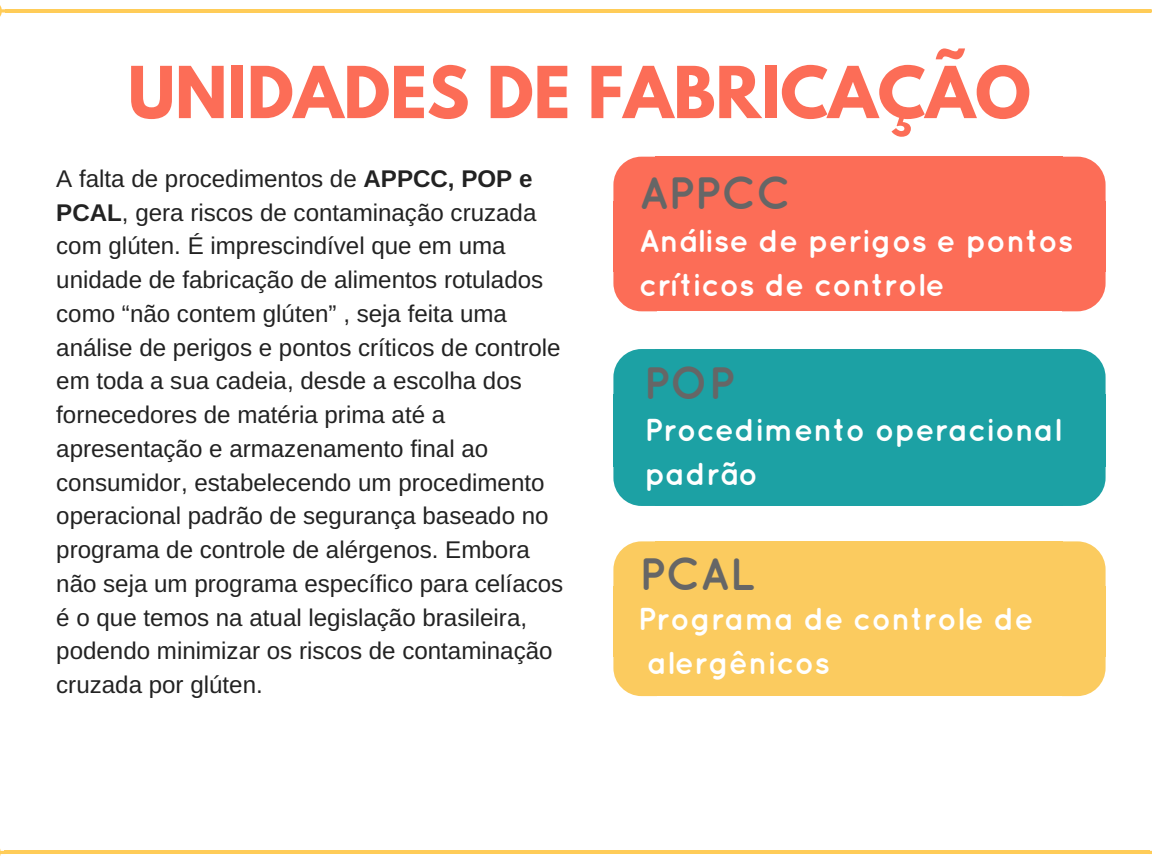
<style>
.page{position:relative;width:1152px;height:864px;background:#fff}
.page>*{position:absolute;margin:0;border:0;box-sizing:border-box;transform-origin:0 0}
.t1{font:700 63.45px "League Spartan";color:#fc6d57}
.t2{font:700 45.3px "Quicksand";color:#666}
.t3{font:700 31.65px/43.8px "Quicksand";color:#fff}
.t4{font:24.15px/33.8px "Arimo";color:#222}
.s1{font-weight:700}
</style>
<div class="page">
<svg style="left:1063px;top:157px;width:43px;height:45px;background:#fc7a66"></svg>
<div style="left:1062px;top:202px;width:44px;height:70px;background:#fc6d57"></div>
<div style="left:656px;top:202px;width:407px;height:70px;background:#fc6d57"></div>
<div style="left:656px;top:157px;width:407px;height:46px;background:#fc6d57"></div>
<svg style="left:613px;top:157px;width:43px;height:45px;background:#fc7a66"></svg>
<div style="left:613px;top:202px;width:44px;height:70px;background:#fc6d57"></div>
<div style="left:656px;top:271px;width:407px;height:40px;background:#fc6d57"></div>
<svg style="left:613px;top:272px;width:43px;height:39px;background:#fc7c68"></svg>
<svg style="left:1063px;top:272px;width:43px;height:39px;background:#fc7c69"></svg>
<svg style="left:1063px;top:349px;width:43px;height:45px;background:#32aaad"></svg>
<div style="left:1062px;top:394px;width:44px;height:73px;background:#1ca1a4"></div>
<div style="left:656px;top:394px;width:407px;height:73px;background:#1ca1a4"></div>
<div style="left:656px;top:349px;width:407px;height:46px;background:#1ca1a4"></div>
<svg style="left:613px;top:349px;width:43px;height:45px;background:#32aaad"></svg>
<div style="left:613px;top:394px;width:44px;height:73px;background:#1ca1a4"></div>
<div style="left:656px;top:465px;width:407px;height:41px;background:#1ca1a4"></div>
<svg style="left:613px;top:467px;width:43px;height:39px;background:#35abae"></svg>
<svg style="left:1063px;top:467px;width:43px;height:39px;background:#35abae"></svg>
<svg style="left:1063px;top:541px;width:43px;height:45px;background:#fbd070"></svg>
<div style="left:1062px;top:586px;width:44px;height:71px;background:#fbcb5f"></div>
<div style="left:656px;top:586px;width:407px;height:71px;background:#fbcb5f"></div>
<div style="left:656px;top:541px;width:407px;height:47px;background:#fbcb5f"></div>
<svg style="left:613px;top:541px;width:43px;height:45px;background:#fbd070"></svg>
<div style="left:613px;top:586px;width:44px;height:71px;background:#fbcb5f"></div>
<div style="left:656px;top:655px;width:407px;height:41px;background:#fbcb5f"></div>
<svg style="left:613px;top:657px;width:43px;height:39px;background:#fbd070"></svg>
<svg style="left:1063px;top:657px;width:43px;height:39px;background:#fbd070"></svg>
<hr style="left:4px;top:851px;width:1146px;height:3px;background:#ffcc58">
<svg style="left:0;top:849px;width:5px;height:7px"></svg>
<hr style="left:5px;top:9px;width:1146px;height:4px;background:#ffcc58">
<svg style="left:0;top:5px;width:5px;height:12px"></svg>
<h1 class="t1" style="left:128px;top:61px;width:904px">UNIDADES DE FABRICAÇÃO</h1>
<h2 class="t2" style="left:639px;top:166px;width:153px">APPCC</h2>
<h3 class="t3" style="left:639px;top:218px;width:436px">Análise de perigos e pontos críticos de controle</h3>
<p class="t4" style="left:56px;top:161px;width:509px">A falta de procedimentos de <span class="s1">APPCC, POP e PCAL</span>, gera riscos de contaminação cruzada com glúten. É imprescindível que em uma unidade de fabricação de alimentos rotulados como “não contem glúten” , seja feita uma análise de perigos e pontos críticos de controle em toda a sua cadeia, desde a escolha dos fornecedores de matéria prima até a apresentação e armazenamento final ao consumidor, estabelecendo um procedimento operacional padrão de segurança baseado no programa de controle de alérgenos. Embora não seja um programa específico para celíacos é o que temos na atual legislação brasileira, podendo minimizar os riscos de contaminação cruzada por glúten.</p>
<h2 class="t2" style="left:644px;top:356px;width:93px">POP</h2>
<h3 class="t3" style="left:645px;top:407px;width:419px">Procedimento operacional padrão</h3>
<h2 class="t2" style="left:639px;top:546px;width:118px">PCAL</h2>
<h3 class="t3" style="left:638px;top:596px;width:397px">Programa de controle de alergênicos</h3>
</div>
